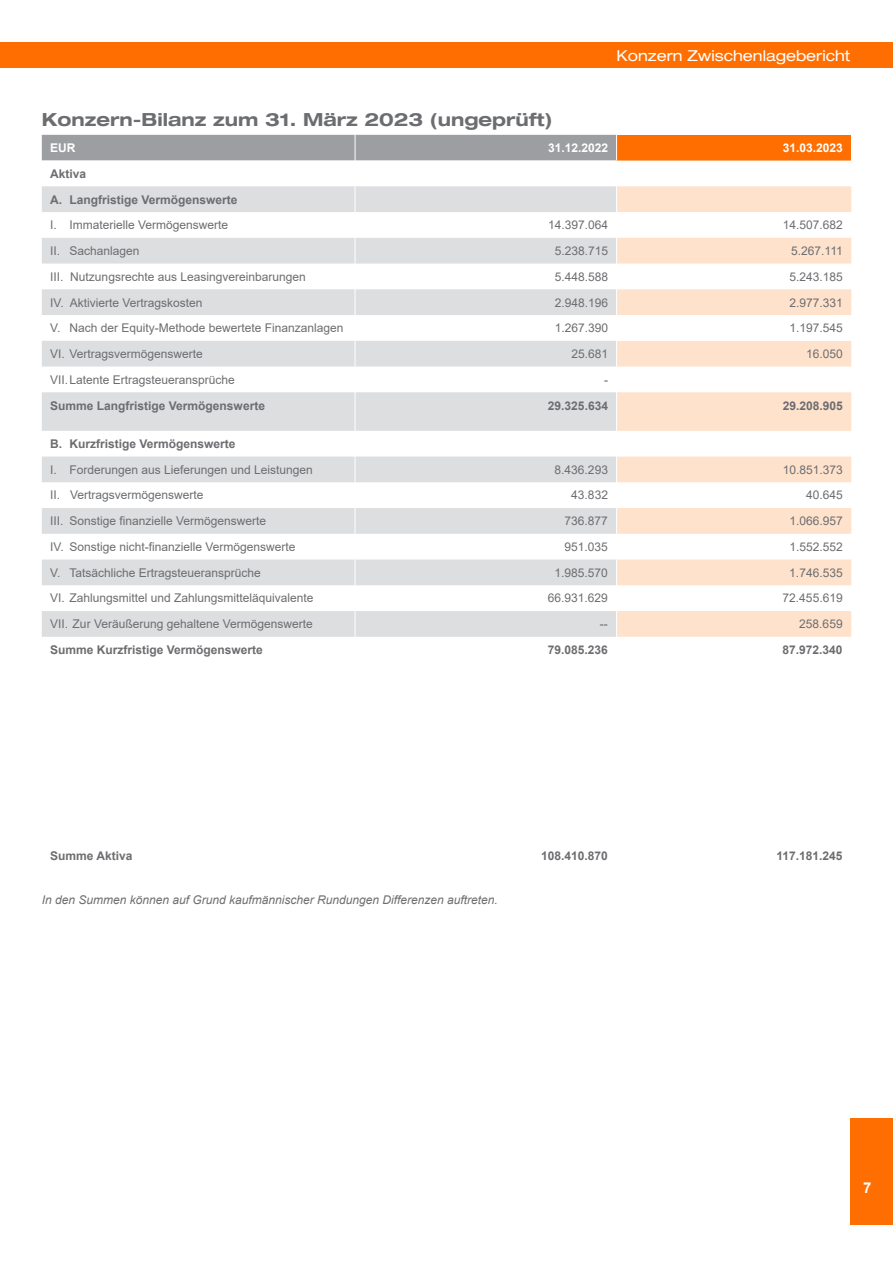
<style>
.page{position:relative;width:893px;height:1263px;background:#fff}
.page>*{position:absolute;margin:0;border:0;box-sizing:border-box;transform-origin:0 0}
.t1{font:700 expanded 18px "Helvetica Neue";color:#6c6d70}
.t2{font:expanded 15px "Helvetica Neue";color:#fff}
.t3{font:700 15px "Arial";color:#fff}
.t4{font:12px "Arial";color:#6c6d70}
.t5{font:700 12px/25.8px "Arial";color:#6c6d70}
.t6{font:italic 12px "Arial";color:#6e6e6e}
.t7{font:700 12px "Arial";color:#fff}
</style>
<div class="page">
<div style="left:850px;top:1118px;width:43px;height:107px;background:#ff6e00"></div>
<div style="left:0;top:43px;width:893px;height:25px;background:#ff6e00"></div>
<div style="left:617px;top:135px;width:234px;height:26px;background:#ff6e00"></div>
<svg style="left:617px;top:186px;width:234px;height:129px;fill:#ffe2cc"></svg>
<svg style="left:42px;top:341px;width:809px;height:296px"></svg>
<hr style="left:355px;top:392px;width:1px;height:39px;background:#fff">
<svg style="left:355px;top:431px;width:1px;height:206px"></svg>
<svg style="left:42px;top:135px;width:575px;height:257px"></svg>
<hr style="left:616px;top:392px;width:1px;height:39px;background:#fff">
<svg style="left:616px;top:431px;width:235px;height:206px"></svg>
<p class="t2" style="left:616px;top:46px;width:235px">Konzern Zwischenlagebericht</p>
<h1 class="t1" style="left:42px;top:109px;width:512px">Konzern-Bilanz zum 31. März 2023 (ungeprüft)</h1>
<p class="t7" style="left:50px;top:139px;width:27px">EUR</p>
<p class="t7" style="left:548px;top:139px;width:62px">31.12.2022</p>
<p class="t7" style="left:783px;top:139px;width:62px">31.03.2023</p>
<p class="t5" style="left:50px;top:161px;width:189px">Aktiva<br>A. Langfristige Vermögenswerte</p>
<p class="t4" style="left:50px;top:217px;width:179px">I. Immaterielle Vermögenswerte</p>
<p class="t4" style="left:548px;top:217px;width:62px">14.397.064</p>
<p class="t4" style="left:783px;top:217px;width:62px">14.507.682</p>
<p class="t4" style="left:50px;top:243px;width:91px">II. Sachanlagen</p>
<p class="t4" style="left:555px;top:243px;width:55px">5.238.715</p>
<p class="t4" style="left:791px;top:243px;width:53px">5.267.111</p>
<p class="t4" style="left:50px;top:268px;width:257px">III. Nutzungsrechte aus Leasingvereinbarungen</p>
<p class="t4" style="left:555px;top:268px;width:55px">5.448.588</p>
<p class="t4" style="left:789px;top:268px;width:55px">5.243.185</p>
<p class="t4" style="left:50px;top:294px;width:154px">IV. Aktivierte Vertragskosten</p>
<p class="t4" style="left:555px;top:294px;width:55px">2.948.196</p>
<p class="t4" style="left:789px;top:294px;width:55px">2.977.331</p>
<p class="t4" style="left:50px;top:320px;width:295px">V. Nach der Equity-Methode bewertete Finanzanlagen</p>
<p class="t4" style="left:555px;top:320px;width:55px">1.267.390</p>
<p class="t4" style="left:789px;top:320px;width:55px">1.197.545</p>
<p class="t4" style="left:50px;top:345px;width:154px">VI. Vertragsvermögenswerte</p>
<p class="t4" style="left:571px;top:345px;width:38px">25.681</p>
<p class="t4" style="left:806px;top:345px;width:38px">16.050</p>
<p class="t4" style="left:50px;top:371px;width:186px">VII.Latente Ertragsteueransprüche</p>
<p class="t4" style="left:604px;top:371px;width:5px">-</p>
<p class="t5" style="left:50px;top:392px;width:216px">Summe Langfristige Vermögenswerte</p>
<p class="t5" style="left:548px;top:392px;width:62px">29.325.634</p>
<p class="t5" style="left:783px;top:392px;width:62px">29.208.905</p>
<p class="t5" style="left:50px;top:431px;width:187px">B. Kurzfristige Vermögenswerte</p>
<p class="t4" style="left:50px;top:461px;width:264px">I. Forderungen aus Lieferungen und Leistungen</p>
<p class="t4" style="left:555px;top:461px;width:55px">8.436.293</p>
<p class="t4" style="left:783px;top:461px;width:62px">10.851.373</p>
<p class="t4" style="left:50px;top:487px;width:155px">II. Vertragsvermögenswerte</p>
<p class="t4" style="left:571px;top:487px;width:38px">43.832</p>
<p class="t4" style="left:806px;top:487px;width:38px">40.645</p>
<p class="t4" style="left:50px;top:513px;width:217px">III. Sonstige finanzielle Vermögenswerte</p>
<p class="t4" style="left:565px;top:513px;width:45px">736.877</p>
<p class="t4" style="left:789px;top:513px;width:55px">1.066.957</p>
<p class="t4" style="left:50px;top:538px;width:247px">IV. Sonstige nicht-finanzielle Vermögenswerte</p>
<p class="t4" style="left:565px;top:538px;width:45px">951.035</p>
<p class="t4" style="left:789px;top:538px;width:55px">1.552.552</p>
<p class="t4" style="left:50px;top:564px;width:212px">V. Tatsächliche Ertragsteueransprüche</p>
<p class="t4" style="left:555px;top:564px;width:55px">1.985.570</p>
<p class="t4" style="left:789px;top:564px;width:55px">1.746.535</p>
<p class="t4" style="left:50px;top:590px;width:265px">VI. Zahlungsmittel und Zahlungsmitteläquivalente</p>
<p class="t4" style="left:548px;top:590px;width:62px">66.931.629</p>
<p class="t4" style="left:783px;top:590px;width:62px">72.455.619</p>
<p class="t4" style="left:50px;top:616px;width:264px">VII. Zur Veräußerung gehaltene Vermögenswerte</p>
<p class="t4" style="left:600px;top:616px;width:9px">--</p>
<p class="t4" style="left:799px;top:616px;width:45px">258.659</p>
<p class="t5" style="left:50px;top:637px;width:214px">Summe Kurzfristige Vermögenswerte</p>
<p class="t5" style="left:548px;top:637px;width:62px">79.085.236</p>
<p class="t5" style="left:783px;top:637px;width:62px">87.972.340</p>
<p class="t5" style="left:50px;top:843px;width:84px">Summe Aktiva</p>
<p class="t5" style="left:541px;top:843px;width:68px">108.410.870</p>
<p class="t5" style="left:777px;top:843px;width:68px">117.181.245</p>
<p class="t6" style="left:42px;top:892px;width:458px">In den Summen können auf Grund kaufmännischer Rundungen Differenzen auftreten.</p>
<p class="t3" style="left:863px;top:1177px;width:10px">7</p>
</div>
